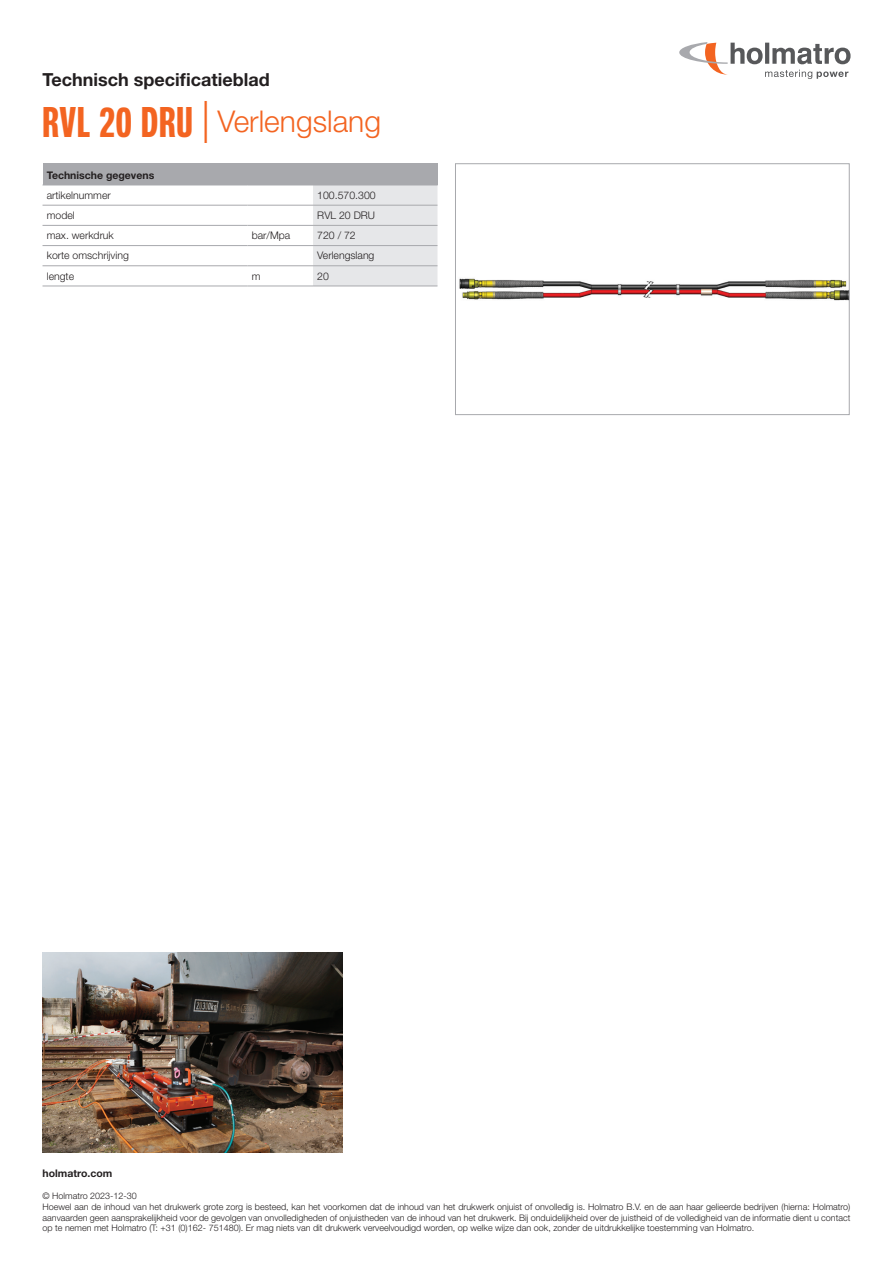
<style>
.page{position:relative;width:893px;height:1263px;background:#fff}
.page>*{position:absolute;margin:0;border:0;box-sizing:border-box;transform-origin:0 0}
.t1{font:300 30px "Helvetica Neue LT Std";color:#f36421}
.t2{font:700 18px "Helvetica Neue LT Std";color:#231f20}
.t3{font:300 10.5px "Helvetica Neue LT Std";color:#231f20}
.t4{font:700 10.5px "Helvetica Neue LT Std";color:#231f20}
.t5{font:300 9px/10.8px "Helvetica Neue LT Std";color:#231f20}
.s1{font-family:"Neue Helvetica Pro 79 Cm";font-weight:700;font-size:42px}
.s2{font-size:42px}
</style>
<div class="page">
<svg style="left:679px;top:42px;width:171px;height:37px"></svg>
<div style="left:43px;top:164px;width:394px;height:21px;background:#a8a9ad"></div>
<svg style="left:313px;top:164px;width:125px;height:122px"></svg>
<hr style="left:43px;top:185px;width:204px;height:1px;background:#a8a9ad">
<hr style="left:247px;top:185px;width:66px;height:1px;background:#a8a9ad">
<hr style="left:313px;top:185px;width:125px;height:1px;background:#a8a9ad">
<hr style="left:43px;top:205px;width:204px;height:1px;background:#a8a9ad">
<hr style="left:247px;top:205px;width:66px;height:1px;background:#a8a9ad">
<hr style="left:313px;top:205px;width:124px;height:1px;background:#a8a9ad">
<hr style="left:43px;top:225px;width:204px;height:1px;background:#a8a9ad">
<hr style="left:247px;top:225px;width:66px;height:1px;background:#a8a9ad">
<hr style="left:313px;top:225px;width:124px;height:1px;background:#a8a9ad">
<hr style="left:43px;top:245px;width:204px;height:1px;background:#a8a9ad">
<hr style="left:247px;top:245px;width:66px;height:1px;background:#a8a9ad">
<hr style="left:313px;top:245px;width:124px;height:1px;background:#a8a9ad">
<hr style="left:43px;top:286px;width:204px;height:1px;background:#a8a9ad">
<hr style="left:43px;top:265px;width:204px;height:1px;background:#a8a9ad">
<hr style="left:247px;top:286px;width:66px;height:1px;background:#a8a9ad">
<hr style="left:247px;top:265px;width:66px;height:1px;background:#a8a9ad">
<hr style="left:313px;top:286px;width:124px;height:1px;background:#a8a9ad">
<hr style="left:313px;top:265px;width:124px;height:1px;background:#a8a9ad">
<img style="left:43px;top:952px;width:299px;height:200px">
<img style="left:459px;top:278px;width:388px;height:23px">
<div style="left:455px;top:164px;width:394px;height:251px;border:1px solid #a8a9ad"></div>
<h2 class="t2" style="left:43px;top:68px;width:229px">Technisch specificatieblad</h2>
<h1 class="t1" style="left:43px;top:103px;width:340px"><span class="s1">RVL 20 DRU</span> <span class="s2">|</span> Verlengslang</h1>
<p class="t4" style="left:47px;top:168px;width:109px">Technische gegevens</p>
<p class="t3" style="left:47px;top:189px;width:65px">artikelnummer</p>
<p class="t3" style="left:317px;top:189px;width:60px">100.570.300</p>
<p class="t3" style="left:47px;top:209px;width:30px">model</p>
<p class="t3" style="left:317px;top:209px;width:59px">RVL 20 DRU</p>
<p class="t3" style="left:47px;top:229px;width:69px">max. werkdruk</p>
<p class="t3" style="left:252px;top:229px;width:40px">bar/Mpa</p>
<p class="t3" style="left:317px;top:229px;width:40px">720 / 72</p>
<p class="t3" style="left:47px;top:249px;width:84px">korte omschrijving</p>
<p class="t3" style="left:317px;top:249px;width:59px">Verlengslang</p>
<p class="t3" style="left:47px;top:269px;width:29px">lengte</p>
<p class="t3" style="left:252px;top:269px;width:10px">m</p>
<p class="t3" style="left:317px;top:269px;width:13px">20</p>
<p class="t4" style="left:43px;top:1167px;width:71px">holmatro.com</p>
<p class="t5" style="left:43px;top:1190px;width:809px">© Holmatro 2023-12-30<br>Hoewel aan de inhoud van het drukwerk grote zorg is besteed, kan het voorkomen dat de inhoud van het drukwerk onjuist of onvolledig is. Holmatro B.V. en de aan haar gelieerde bedrijven (hierna: Holmatro) aanvaarden geen aansprakelijkheid voor de gevolgen van onvolledigheden of onjuistheden van de inhoud van het drukwerk. Bij onduidelijkheid over de juistheid of de volledigheid van de informatie dient u contact op te nemen met Holmatro (T: +31 (0)162- 751480). Er mag niets van dit drukwerk verveelvoudigd worden, op welke wijze dan ook, zonder de uitdrukkelijke toestemming van Holmatro.</p>
</div>
